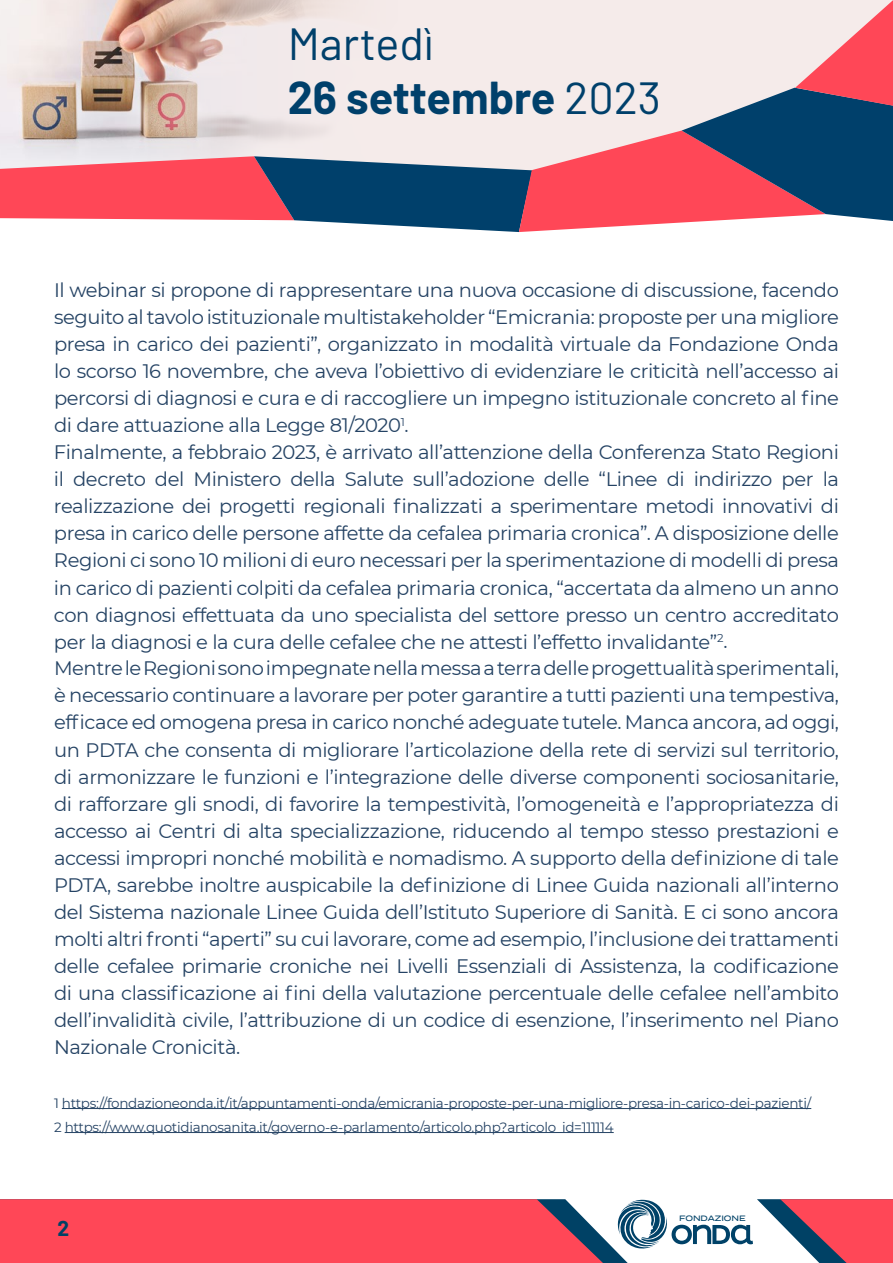
<style>
.page{position:relative;width:893px;height:1263px;background:#fff}
.page>*{position:absolute;margin:0;border:0;box-sizing:border-box;transform-origin:0 0}
.t1{font:45px/54px "Barlow";color:#00406b}
.t2{font:700 21px "Barlow";color:#004165}
.t3{font:19.5px/27px "Montserrat";letter-spacing:-.02em;color:#254364}
.t4{font:13.5px/24px "Montserrat";letter-spacing:-.02em;color:#254364}
.t5{font:500 7.8px "Termina";color:#004268}
.s1{font-weight:700}
</style>
<div class="page">
<svg style="left:0;top:0;width:893px;height:232px;background:#caa9b1"></svg>
<svg style="left:0;top:1199px;width:893px;height:64px"></svg>
<hr style="left:62px;top:1108px;width:749px;height:1px;background:#254364">
<hr style="left:65px;top:1132px;width:549px;height:1px;background:#254364">
<h1 class="t1" style="left:288px;top:13px;width:375px">Martedì<br><span class="s1">26 settembre</span> 2023</h1>
<p class="t3" style="left:54px;top:276px;width:787px">Il webinar si propone di rappresentare una nuova occasione di discussione, facendo seguito al tavolo istituzionale multistakeholder “Emicrania: proposte per una migliore presa in carico dei pazienti”, organizzato in modalità virtuale da Fondazione Onda lo scorso 16 novembre, che aveva l’obiettivo di evidenziare le criticità nell’accesso ai percorsi di diagnosi e cura e di raccogliere un impegno istituzionale concreto al fine di dare attuazione alla Legge 81/2020<sup>1</sup>.<br>Finalmente, a febbraio 2023, è arrivato all’attenzione della Conferenza Stato Regioni il decreto del Ministero della Salute sull’adozione delle “Linee di indirizzo per la realizzazione dei progetti regionali finalizzati a sperimentare metodi innovativi di presa in carico delle persone affette da cefalea primaria cronica”. A disposizione delle Regioni ci sono 10 milioni di euro necessari per la sperimentazione di modelli di presa in carico di pazienti colpiti da cefalea primaria cronica, “accertata da almeno un anno con diagnosi effettuata da uno specialista del settore presso un centro accreditato per la diagnosi e la cura delle cefalee che ne attesti l’effetto invalidante”<sup>2</sup>.<br>Mentre le Regioni sono impegnate nella messa a terra delle progettualità sperimentali, è necessario continuare a lavorare per poter garantire a tutti pazienti una tempestiva, efficace ed omogena presa in carico nonché adeguate tutele. Manca ancora, ad oggi, un PDTA che consenta di migliorare l’articolazione della rete di servizi sul territorio, di armonizzare le funzioni e l’integrazione delle diverse componenti sociosanitarie, di rafforzare gli snodi, di favorire la tempestività, l’omogeneità e l’appropriatezza di accesso ai Centri di alta specializzazione, riducendo al tempo stesso prestazioni e accessi impropri nonché mobilità e nomadismo. A supporto della definizione di tale PDTA, sarebbe inoltre auspicabile la definizione di Linee Guida nazionali all’interno del Sistema nazionale Linee Guida dell’Istituto Superiore di Sanità. E ci sono ancora molti altri fronti “aperti” su cui lavorare, come ad esempio, l’inclusione dei trattamenti delle cefalee primarie croniche nei Livelli Essenziali di Assistenza, la codificazione di una classificazione ai fini della valutazione percentuale delle cefalee nell’ambito dell’invalidità civile, l’attribuzione di un codice di esenzione, l’inserimento nel Piano Nazionale Cronicità.</p>
<p class="t4" style="left:54px;top:1090px;width:759px">1 https://fondazioneonda.it/it/appuntamenti-onda/emicrania-proposte-per-una-migliore-presa-in-carico-dei-pazienti/<br>2 https://www.quotidianosanita.it/governo-e-parlamento/articolo.php?articolo_id=111114</p>
<p class="t2" style="left:57px;top:1213px;width:13px">2</p>
<p class="t5" style="left:679px;top:1213px;width:68px">FONDAZIONE</p>
</div>
